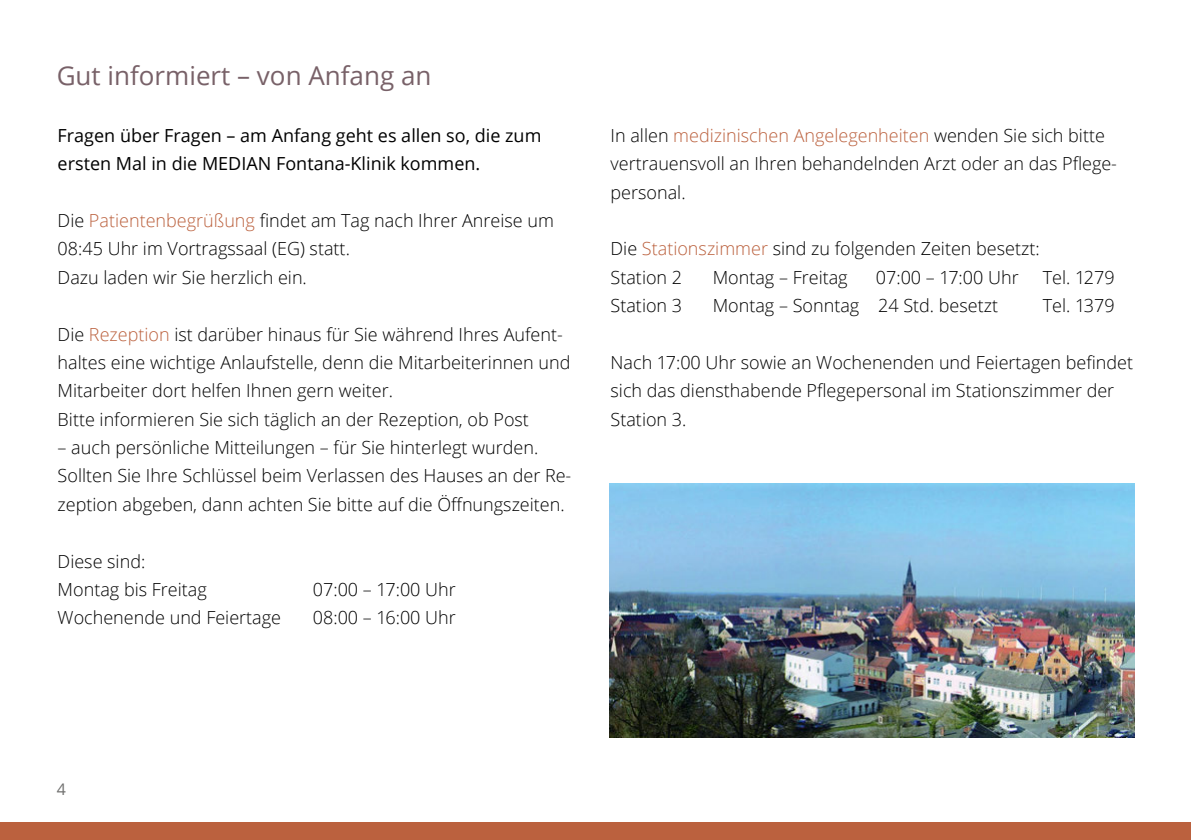
<style>
.page{position:relative;width:1191px;height:840px;background:#fff}
.page>*{position:absolute;margin:0;border:0;box-sizing:border-box;transform-origin:0 0}
.t1{font:26px "Open Sans";color:#786168}
.t2{font:300 18px/28.4px "Open Sans";color:#000}
.t3{font:18px/28.4px "Open Sans";color:#000}
.t4{font:16px "Open Sans";color:#6f6f6e}
.s1{color:#bb613e}
</style>
<div class="page">
<div style="left:0;top:822px;width:1191px;height:17px;background:#bb613e"></div>
<img style="left:609px;top:483px;width:525px;height:254px">
<h1 class="t1" style="left:57px;top:58px;width:376px">Gut informiert – von Anfang an</h1>
<p class="t3" style="left:58px;top:121px;width:485px">Fragen über Fragen – am Anfang geht es allen so, die zum ersten Mal in die MEDIAN Fontana-Klinik kommen.</p>
<p class="t2" style="left:58px;top:206px;width:498px">Die <span class="s1">Patientenbegrüßung</span> findet am Tag nach Ihrer Anreise um<br>08:45 Uhr im Vortragssaal (EG) statt.<br>Dazu laden wir Sie herzlich ein.</p>
<p class="t2" style="left:58px;top:319px;width:514px">Die <span class="s1">Rezeption</span> ist darüber hinaus für Sie während Ihres Aufent&shy;haltes eine wichtige Anlaufstelle, denn die Mitarbeiterinnen und Mitarbeiter dort helfen Ihnen gern weiter.<br>Bitte informieren Sie sich täglich an der Rezeption, ob Post</p>
<p class="t2" style="left:58px;top:432px;width:515px">– auch persönliche Mitteilungen – für Sie hinterlegt wurden.<br>Sollten Sie Ihre Schlüssel beim Verlassen des Hauses an der Re&shy;zeption abgeben, dann achten Sie bitte auf die Öffnungszeiten.</p>
<p class="t2" style="left:58px;top:546px;width:151px">Diese sind:<br>Montag bis Freitag</p>
<p class="t2" style="left:313px;top:574px;width:144px">07:00 – 17:00 Uhr</p>
<p class="t2" style="left:58px;top:602px;width:225px">Wochenende und Feiertage</p>
<p class="t2" style="left:313px;top:602px;width:144px">08:00 – 16:00 Uhr</p>
<p class="t2" style="left:610px;top:121px;width:508px">In allen <span class="s1">medizinischen Angelegenheiten</span> wenden Sie sich bitte vertrauensvoll an Ihren behandelnden Arzt oder an das Pflege&shy;personal.</p>
<p class="t2" style="left:610px;top:234px;width:430px">Die <span class="s1">Stationszimmer</span> sind zu folgenden Zeiten besetzt:<br>Station 2</p>
<p class="t2" style="left:712px;top:262px;width:137px">Montag – Freitag</p>
<p class="t2" style="left:876px;top:262px;width:144px">07:00 – 17:00 Uhr</p>
<p class="t2" style="left:1042px;top:262px;width:73px">Tel. 1279</p>
<p class="t2" style="left:610px;top:291px;width:73px">Station 3</p>
<p class="t2" style="left:712px;top:291px;width:287px">Montag – Sonntag 24 Std. besetzt</p>
<p class="t2" style="left:1042px;top:291px;width:73px">Tel. 1379</p>
<p class="t2" style="left:610px;top:347px;width:524px">Nach 17:00 Uhr sowie an Wochenenden und Feiertagen befindet sich das diensthabende Pflegepersonal im Stationszimmer der<br>Station 3.</p>
<p class="t4" style="left:57px;top:777px;width:11px">4</p>
</div>
